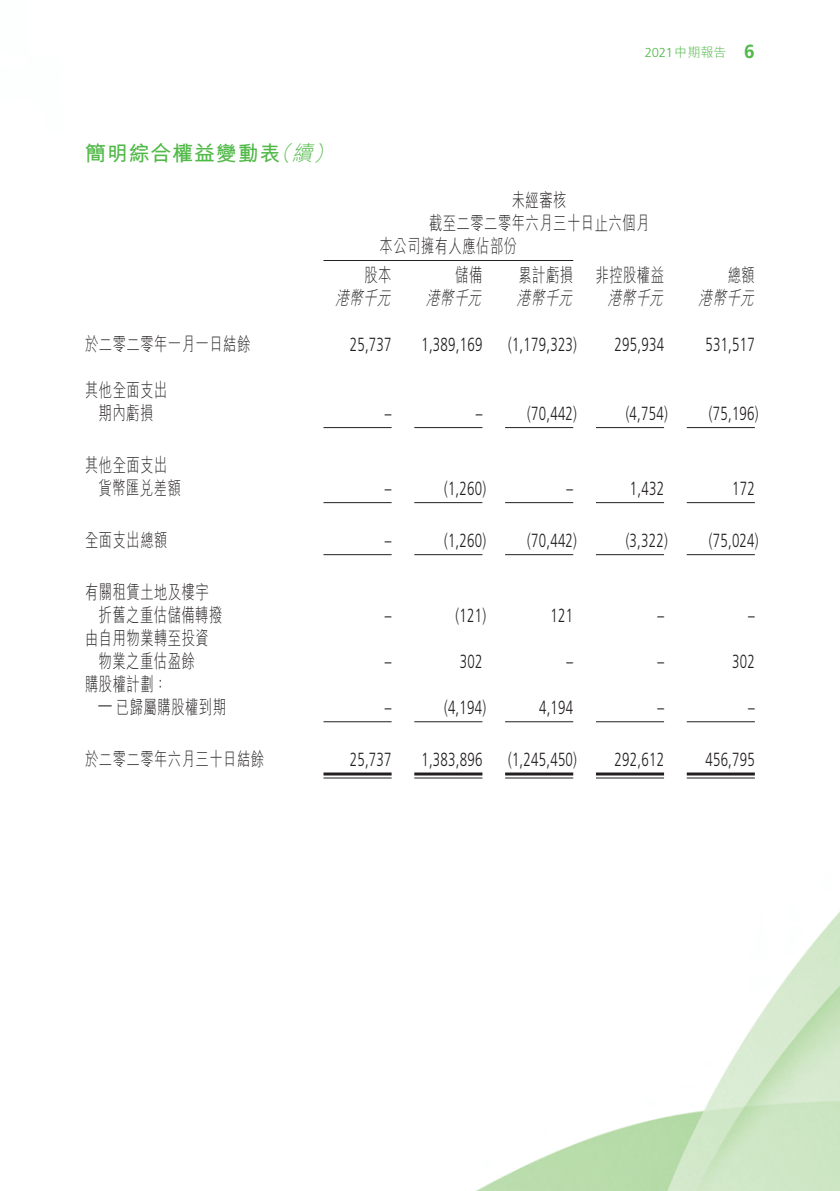
<style>
.page{position:relative;width:840px;height:1191px;background:#fff}
.page>*{position:absolute;margin:0;border:0;box-sizing:border-box;transform-origin:0 0}
._01_H1{font:700 21px "M Hei HK";letter-spacing:.035em;color:#51b948}
._01_H1-2{font:italic 300 21px "M Hei HK";color:#51b948}
._50_Table_txt{font:300 19px "Frutiger LT Std";letter-spacing:.015em;color:#231f20;scale:.7 1}
._50_Table_txt-2{font:300 19px "M Hei HK";letter-spacing:.035em;color:#231f20;scale:.7 1}
._50_Table_txt-3{font:italic 300 19px "M Hei HK";color:#231f20;scale:.7 1}
.t1{font:700 19px "Frutiger LT Std";color:#51b948}
.t2{font:300 13px "Frutiger LT Std";color:#51b948}
.s1{font-family:"M Hei HK"}
</style>
<div class="page">
<img style="left:323px;top:260px;width:516px;height:931px">
<hr style="left:323px;top:260px;width:250px;height:1px;background:#231f20">
<hr style="left:323px;top:427px;width:68px;height:1px;background:#231f20">
<hr style="left:414px;top:427px;width:68px;height:1px;background:#231f20">
<hr style="left:505px;top:427px;width:68px;height:1px;background:#231f20">
<hr style="left:595px;top:427px;width:68px;height:1px;background:#231f20">
<hr style="left:686px;top:427px;width:68px;height:1px;background:#231f20">
<hr style="left:323px;top:502px;width:68px;height:1px;background:#231f20">
<hr style="left:414px;top:502px;width:68px;height:1px;background:#231f20">
<hr style="left:505px;top:502px;width:68px;height:1px;background:#231f20">
<hr style="left:595px;top:502px;width:68px;height:1px;background:#231f20">
<hr style="left:686px;top:502px;width:68px;height:1px;background:#231f20">
<hr style="left:323px;top:554px;width:68px;height:1px;background:#231f20">
<hr style="left:414px;top:554px;width:68px;height:1px;background:#231f20">
<hr style="left:505px;top:554px;width:68px;height:1px;background:#231f20">
<hr style="left:595px;top:554px;width:68px;height:1px;background:#231f20">
<hr style="left:686px;top:554px;width:68px;height:1px;background:#231f20">
<hr style="left:323px;top:721px;width:68px;height:1px;background:#231f20">
<hr style="left:414px;top:721px;width:68px;height:1px;background:#231f20">
<hr style="left:505px;top:721px;width:68px;height:1px;background:#231f20">
<hr style="left:595px;top:721px;width:68px;height:1px;background:#231f20">
<hr style="left:686px;top:721px;width:68px;height:1px;background:#231f20">
<hr style="left:323px;top:772px;width:68px;height:3px;background:#231f20">
<hr style="left:323px;top:777px;width:68px;height:1px;background:#231f20">
<hr style="left:414px;top:772px;width:68px;height:3px;background:#231f20">
<hr style="left:414px;top:777px;width:68px;height:1px;background:#231f20">
<hr style="left:505px;top:772px;width:68px;height:3px;background:#231f20">
<hr style="left:505px;top:777px;width:68px;height:1px;background:#231f20">
<hr style="left:595px;top:772px;width:68px;height:3px;background:#231f20">
<hr style="left:595px;top:777px;width:68px;height:1px;background:#231f20">
<hr style="left:686px;top:772px;width:68px;height:3px;background:#231f20">
<hr style="left:686px;top:777px;width:68px;height:1px;background:#231f20">
<p class="t2" style="left:644px;top:45px;width:83px">2021<span class="s1">中期報告</span></p>
<p class="t1" style="left:743px;top:41px;width:12px">6</p>
<p class="_01_H1" style="left:85px;top:137px;width:197px">簡明綜合權益變動表</p>
<p class="_01_H1-2" style="left:291px;top:142px;width:27px">續</p>
<p class="_01_H1-2" style="left:270px;top:142px;width:27px">（</p>
<p class="_01_H1-2" style="left:313px;top:142px;width:27px">(</p>
<p class="_50_Table_txt-2" style="left:511px;top:190px;width:80px">未經審核</p>
<p class="_50_Table_txt-2" style="left:429px;top:213px;width:316px">截至二零二零年六月三十日止六個月</p>
<p class="_50_Table_txt-2" style="left:379px;top:236px;width:198px">本公司擁有人應佔部份</p>
<p class="_50_Table_txt-2" style="left:364px;top:265px;width:40px">股本</p>
<p class="_50_Table_txt-3" style="left:335px;top:288px;width:85px">港幣千元</p>
<p class="_50_Table_txt-2" style="left:455px;top:265px;width:40px">儲備</p>
<p class="_50_Table_txt-3" style="left:426px;top:288px;width:85px">港幣千元</p>
<p class="_50_Table_txt-2" style="left:518px;top:265px;width:80px">累計虧損</p>
<p class="_50_Table_txt-3" style="left:516px;top:288px;width:85px">港幣千元</p>
<p class="_50_Table_txt-2" style="left:595px;top:265px;width:99px">非控股權益</p>
<p class="_50_Table_txt-3" style="left:607px;top:288px;width:85px">港幣千元</p>
<p class="_50_Table_txt-2" style="left:85px;top:334px;width:237px">於二零二零年一月一日結餘</p>
<p class="_50_Table_txt-2" style="left:85px;top:380px;width:119px">其他全面支出</p>
<p class="_50_Table_txt-2" style="left:99px;top:403px;width:80px">期內虧損</p>
<p class="_50_Table_txt-2" style="left:85px;top:455px;width:119px">其他全面支出</p>
<p class="_50_Table_txt-2" style="left:99px;top:478px;width:119px">貨幣匯兌差額</p>
<p class="_50_Table_txt" style="left:349px;top:333px;width:61px">25,737</p>
<p class="_50_Table_txt" style="left:421px;top:333px;width:89px">1,389,169</p>
<p class="_50_Table_txt" style="left:508px;top:333px;width:100px">)1,179,323(</p>
<p class="_50_Table_txt" style="left:614px;top:333px;width:72px">295,934</p>
<p class="_50_Table_txt" style="left:385px;top:402px;width:11px">–</p>
<p class="_50_Table_txt" style="left:475px;top:402px;width:11px">–</p>
<p class="_50_Table_txt" style="left:527px;top:402px;width:72px">)70,442(</p>
<p class="_50_Table_txt" style="left:625px;top:402px;width:62px">)4,754(</p>
<p class="_50_Table_txt" style="left:385px;top:477px;width:11px">–</p>
<p class="_50_Table_txt" style="left:444px;top:477px;width:62px">)1,260(</p>
<p class="_50_Table_txt" style="left:566px;top:477px;width:11px">–</p>
<p class="_50_Table_txt" style="left:629px;top:477px;width:50px">1,432</p>
<p class="_50_Table_txt-2" style="left:85px;top:530px;width:119px">全面支出總額</p>
<p class="_50_Table_txt-2" style="left:85px;top:582px;width:178px">有關租賃土地及樓宇</p>
<p class="_50_Table_txt-2" style="left:99px;top:605px;width:178px">折舊之重估儲備轉撥</p>
<p class="_50_Table_txt-2" style="left:85px;top:628px;width:178px">由自用物業轉至投資</p>
<p class="_50_Table_txt-2" style="left:99px;top:651px;width:139px">物業之重估盈餘</p>
<p class="_50_Table_txt-2" style="left:85px;top:674px;width:119px">購股權計劃：</p>
<p class="_50_Table_txt-2" style="left:116px;top:697px;width:158px">已歸屬購股權到期</p>
<p class="_50_Table_txt" style="left:99px;top:693px;width:21px">—</p>
<p class="_50_Table_txt" style="left:385px;top:529px;width:11px">–</p>
<p class="_50_Table_txt" style="left:444px;top:529px;width:62px">)1,260(</p>
<p class="_50_Table_txt" style="left:527px;top:529px;width:72px">)70,442(</p>
<p class="_50_Table_txt" style="left:625px;top:529px;width:62px">)3,322(</p>
<p class="_50_Table_txt" style="left:385px;top:604px;width:11px">–</p>
<p class="_50_Table_txt" style="left:455px;top:604px;width:45px">)121(</p>
<p class="_50_Table_txt" style="left:550px;top:604px;width:34px">121</p>
<p class="_50_Table_txt" style="left:657px;top:604px;width:11px">–</p>
<p class="_50_Table_txt" style="left:385px;top:650px;width:11px">–</p>
<p class="_50_Table_txt" style="left:459px;top:650px;width:34px">302</p>
<p class="_50_Table_txt" style="left:566px;top:650px;width:11px">–</p>
<p class="_50_Table_txt" style="left:657px;top:650px;width:11px">–</p>
<p class="_50_Table_txt" style="left:385px;top:696px;width:11px">–</p>
<p class="_50_Table_txt" style="left:444px;top:696px;width:62px">)4,194(</p>
<p class="_50_Table_txt" style="left:538px;top:696px;width:50px">4,194</p>
<p class="_50_Table_txt" style="left:657px;top:696px;width:11px">–</p>
<p class="_50_Table_txt-2" style="left:85px;top:749px;width:257px">於二零二零年六月三十日結餘</p>
<p class="_50_Table_txt" style="left:349px;top:748px;width:61px">25,737</p>
<p class="_50_Table_txt" style="left:421px;top:748px;width:89px">1,383,896</p>
<p class="_50_Table_txt" style="left:508px;top:748px;width:100px">)1,245,450(</p>
<p class="_50_Table_txt" style="left:614px;top:748px;width:72px">292,612</p>
<p class="_50_Table_txt-2" style="left:727px;top:265px;width:40px">總額</p>
<p class="_50_Table_txt-3" style="left:698px;top:288px;width:85px">港幣千元</p>
<p class="_50_Table_txt" style="left:705px;top:333px;width:72px">531,517</p>
<p class="_50_Table_txt" style="left:708px;top:402px;width:72px">)75,196(</p>
<p class="_50_Table_txt" style="left:731px;top:477px;width:34px">172</p>
<p class="_50_Table_txt" style="left:708px;top:529px;width:72px">)75,024(</p>
<p class="_50_Table_txt" style="left:747px;top:604px;width:11px">–</p>
<p class="_50_Table_txt" style="left:731px;top:650px;width:34px">302</p>
<p class="_50_Table_txt" style="left:747px;top:696px;width:11px">–</p>
<p class="_50_Table_txt" style="left:705px;top:748px;width:72px">456,795</p>
</div>
